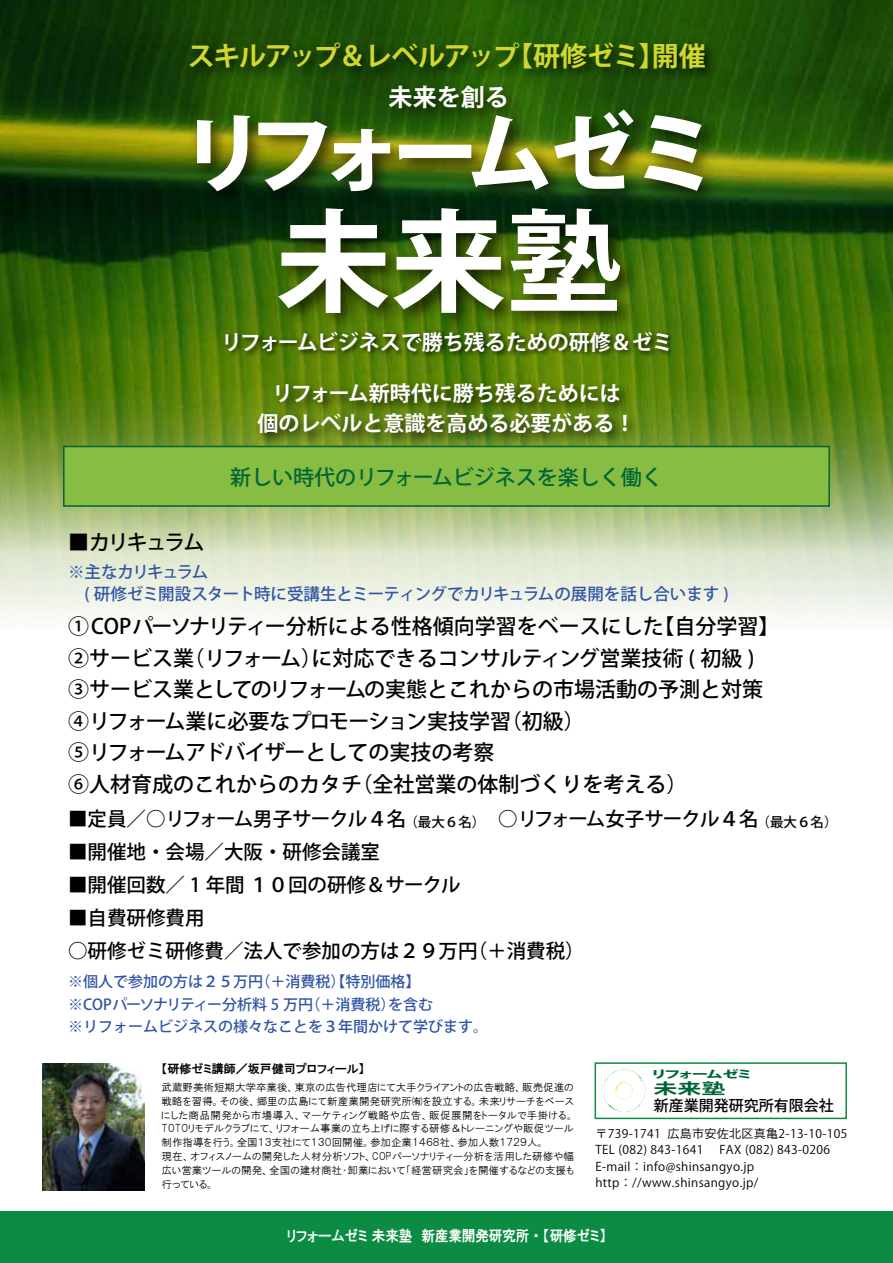
<style>
.page{position:relative;width:893px;height:1263px;background:#fff}
.page>*{position:absolute;margin:0;border:0;box-sizing:border-box;transform-origin:0 0}
.t1{font:700 111px "Koz Go Pro";color:#fff;scale:1.04 1}
.t2{font:800 87px "Koz Go Pro";letter-spacing:-.15em;color:#fff}
.t3{font:700 27px "Koz Go Pro";letter-spacing:-.05em;color:#d0d72f}
.t4{font:700 24px "Koz Go Pro";color:#fff}
.t5{font:500 21px/31.5px "Koz Go Pro";color:#040000}
.t6{font:700 21px/30px "Koz Go Pro";color:#fff;text-align:center}
.t7{font:500 21px "Koz Go Pro";color:#006536}
.t8{font:500 19.5px "Koz Go Pro";color:#040000}
.t9{font:500 19.5px "Koz Go Pro";letter-spacing:-.05em;color:#040000}
.t10{font:500 16.5px/22.5px "Koz Go Pro";color:#3054a4}
.t11{font:500 15px/22.5px "Koz Go Pro";color:#3054a4}
.t12{font:500 15px "Koz Go Pro";color:#040000}
.t13{font:700 15px "Koz Go Pro";color:#006536;scale:1.6 1}
.t14{font:14.85px "HGP Gothic E";color:#fff;scale:.91 1}
.t15{font:12px/16.5px "Koz Go Pro";letter-spacing:.03em;color:#040000}
.t16{font:12px "HGP Gothic E";color:#040000}
.t17{font:10.5px/14px "HGP Gothic M";letter-spacing:.01em;color:#040000}
.t18{font:800 10.5px "Koz Go Pro";letter-spacing:-.15em;color:#006536;scale:1.6 1}
.s1{font-size:13.5px}
</style>
<div class="page">
<img style="left:0;top:0;width:893px;height:366px">
<svg style="left:0;top:366px;width:893px;height:251px;background:#b2c590"></svg>
<div style="left:0;top:1212px;width:893px;height:51px;background:#0c8c43"></div>
<div style="left:63px;top:446px;width:767px;height:61px;background:#87bd43;border:2px solid #006536"></div>
<img style="left:179px;top:34px;width:546px;height:37px">
<img style="left:165px;top:71px;width:576px;height:303px">
<img style="left:248px;top:373px;width:407px;height:76px">
<img style="left:216px;top:327px;width:466px;height:42px">
<img style="left:43px;top:1063px;width:102px;height:128px">
<svg style="left:603px;top:1069px;width:42px;height:43px"></svg>
<div style="left:595px;top:1062px;width:252px;height:57px;border:2px solid #0c8c43"></div>
<h3 class="t3" style="left:188px;top:39px;width:519px">スキルアップ＆レベルアップ【研修ゼミ】開催</h3>
<h3 class="t4" style="left:389px;top:82px;width:121px">未来を創る</h3>
<h2 class="t2" style="left:179px;top:97px;width:541px">リフォームゼミ</h2>
<h1 class="t1" style="left:275px;top:190px;width:334px">未来塾</h1>
<h3 class="t6" style="left:221px;top:329px;width:453px">リフォームビジネスで勝ち残るための研修＆ゼミ</h3>
<h3 class="t6" style="left:257px;top:380px;width:379px">リフォーム新時代に勝ち残るためには<br>個のレベルと意識を高める必要がある！</h3>
<h3 class="t7" style="left:230px;top:464px;width:434px">新しい時代のリフォームビジネスを楽しく働く</h3>
<h3 class="t5" style="left:68px;top:528px;width:138px">■カリキュラム</h3>
<h3 class="t10" style="left:68px;top:561px;width:662px">※主なカリキュラム<br>　( 研修ゼミ開設スタート時に受講生とミーティングでカリキュラムの展開を話し合います )</h3>
<h3 class="t5" style="left:68px;top:612px;width:713px">①COPパーソナリティー分析による性格傾向学習をベースにした【自分学習】②サービス業（リフォーム）に対応できるコンサルティング営業技術 ( 初級 )<br>③サービス業としてのリフォームの実態とこれからの市場活動の予測と対策④リフォーム業に必要なプロモーション実技学習（初級）<br>⑤リフォームアドバイザーとしての実技の考察<br>⑥人材育成のこれからのカタチ（全社営業の体制づくりを考える）</h3>
<h3 class="t9" style="left:68px;top:807px;width:771px">■定員／○リフォーム男子サークル４名<span class="s1">（最大６名）</span>　○リフォーム女子サークル４名<span class="s1">（最大６名）</span></h3>
<h3 class="t8" style="left:68px;top:840px;width:313px">■開催地・会場／大阪・研修会議室</h3>
<h3 class="t8" style="left:68px;top:872px;width:394px">■開催回数／ 1 年間 １０回の研修＆サークル</h3>
<h3 class="t8" style="left:68px;top:905px;width:138px">■自費研修費用</h3>
<h3 class="t8" style="left:68px;top:938px;width:518px">○研修ゼミ研修費／法人で参加の方は２９万円（＋消費税）</h3>
<h3 class="t11" style="left:68px;top:971px;width:422px">※個人で参加の方は２５万円（＋消費税）【特別価格】<br>※COPパーソナリティー分析料 5 万円（＋消費税）を含む<br>※リフォームビジネスの様々なことを３年間かけて学びます。</h3>
<p class="t16" style="left:162px;top:1063px;width:204px">【研修ゼミ講師／坂戸健司プロフィール】</p>
<p class="t17" style="left:162px;top:1080px;width:414px">武蔵野美術短期大学卒業後、東京の広告代理店にて大手クライアントの広告戦略、販売促進の戦略を習得。その後、郷里の広島にて新産業開発研究所㈲を設立する。未来リサーチをベースにした商品開発から市場導入、マーケティング戦略や広告、販促展開をトータルで手掛ける。TOTOリモデルクラブにて、リフォーム事業の立ち上げに際する研修＆トレーニングや販促ツール制作指導を行う。全国１３支社にて１３０回開催。参加企業１４６８社、参加人数１７２９人。<br>現在、オフィスノームの開発した人材分析ソフト、COPパーソナリティー分析を活用した研修や幅広い営業ツールの開発、全国の建材商社・卸業において「経営研究会」を開催するなどの支援も行っている。</p>
<p class="t18" style="left:651px;top:1067px;width:66px">リフォームゼミ</p>
<h3 class="t13" style="left:654px;top:1079px;width:46px">未来塾</h3>
<h3 class="t12" style="left:654px;top:1096px;width:182px">新産業開発研究所有限会社</h3>
<p class="t15" style="left:595px;top:1125px;width:253px">〒739-1741 広島市安佐北区真亀2-13-10-105<br>TEL (082) 843-1641　 FAX (082) 843-0206<br>E-mail：info@shinsangyo.jp<br>http：//www.shinsangyo.jp/</p>
<h3 class="t14" style="left:287px;top:1228px;width:353px">リフォームゼミ 未来塾　新産業開発研究所・【研修ゼミ】</h3>
</div>
